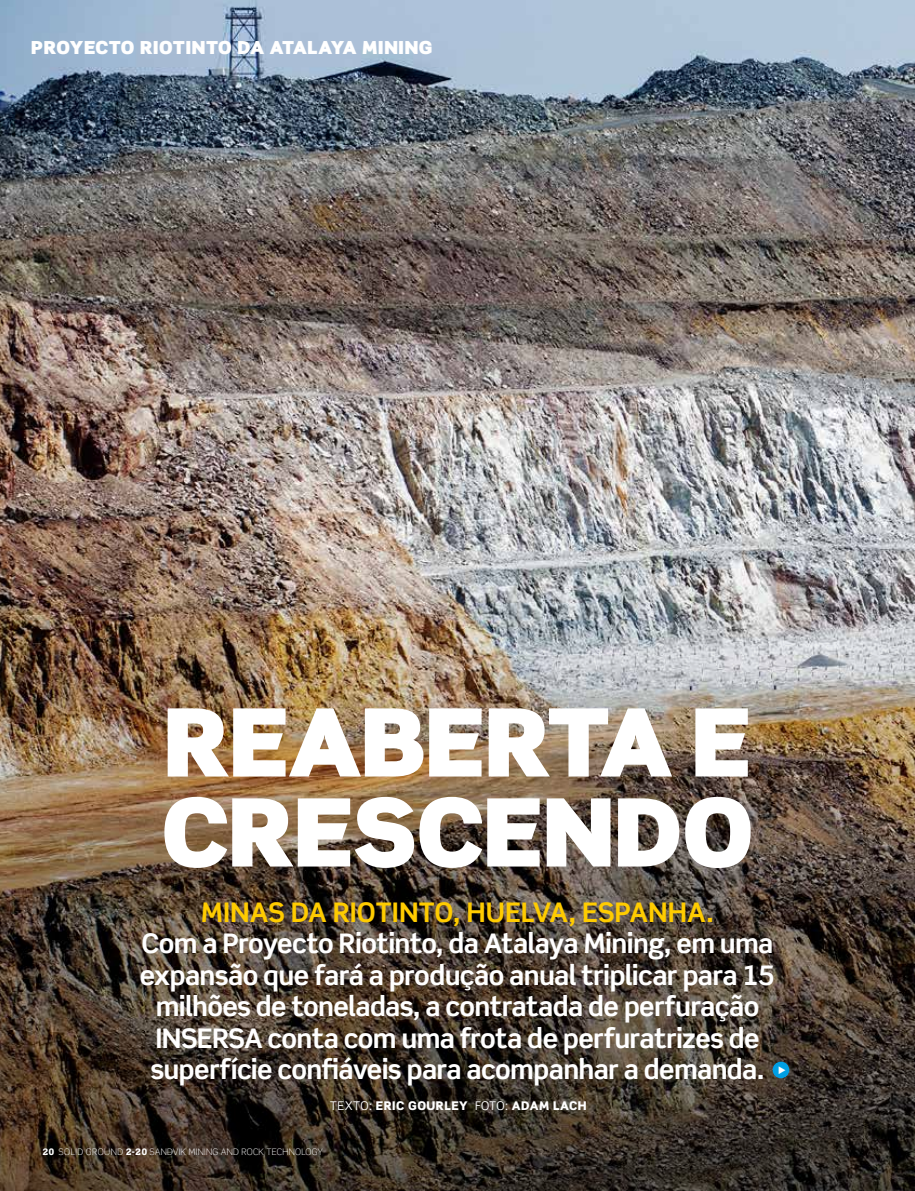
<style>
.page{position:relative;width:915px;height:1191px;background:#fff}
.page>*{position:absolute;margin:0;border:0;box-sizing:border-box;transform-origin:0 0}
.t1{font:900 94.5px/90px "Scene Pro";color:#fff}
.t2{font:700 27px/31.5px "Scene Pro";letter-spacing:-.025em;color:#fff;text-align:center}
.t3{font:700 27px "Scene Pro";color:#fc0}
.t4{font:900 18px "Scene Pro";letter-spacing:.04em;color:#fff}
.t5{font:900 12px "Scene Pro";letter-spacing:.04em;color:#fff}
.t6{font:300 9px "Scene Pro";letter-spacing:.025em;color:#fff}
.s1{font-weight:400}
.s2{font-weight:900}
</style>
<div class="page">
<img style="left:0;top:0;width:914px;height:541px">
<img style="left:0;top:541px;width:914px;height:650px">
<div style="left:772px;top:1061px;width:17px;height:17px;background:#009fe3;border-radius:50%"></div>
<p class="t4" style="left:31px;top:36px;width:402px">PROYECTO RIOTINTO DA ATALAYA MINING</p>
<h1 class="t1" style="left:161px;top:695px;width:593px">REABERTA E<br>CRESCENDO</h1>
<p class="t3" style="left:201px;top:895px;width:514px">MINAS DA RIOTINTO, HUELVA, ESPANHA.</p>
<p class="t2" style="left:140px;top:927px;width:636px">Com a Proyecto Riotinto, da Atalaya Mining, em uma expansão que fará a produção anual triplicar para 15 milhões de toneladas, a contratada de perfuração INSERSA conta com uma frota de perfuratrizes de superfície confiáveis para acompanhar a demanda.</p>
<p class="t5" style="left:330px;top:1098px;width:258px"><span class="s1">TEXTO:</span> ERIC GOURLEY <span class="s1">FOTO:</span> ADAM LACH</p>
<p class="t6" style="left:43px;top:1146px;width:282px"><span class="s2">20</span> SOLID GROUND <span class="s2">2-20</span> SANDVIK MINING AND ROCK TECHNOLOGY</p>
</div>
